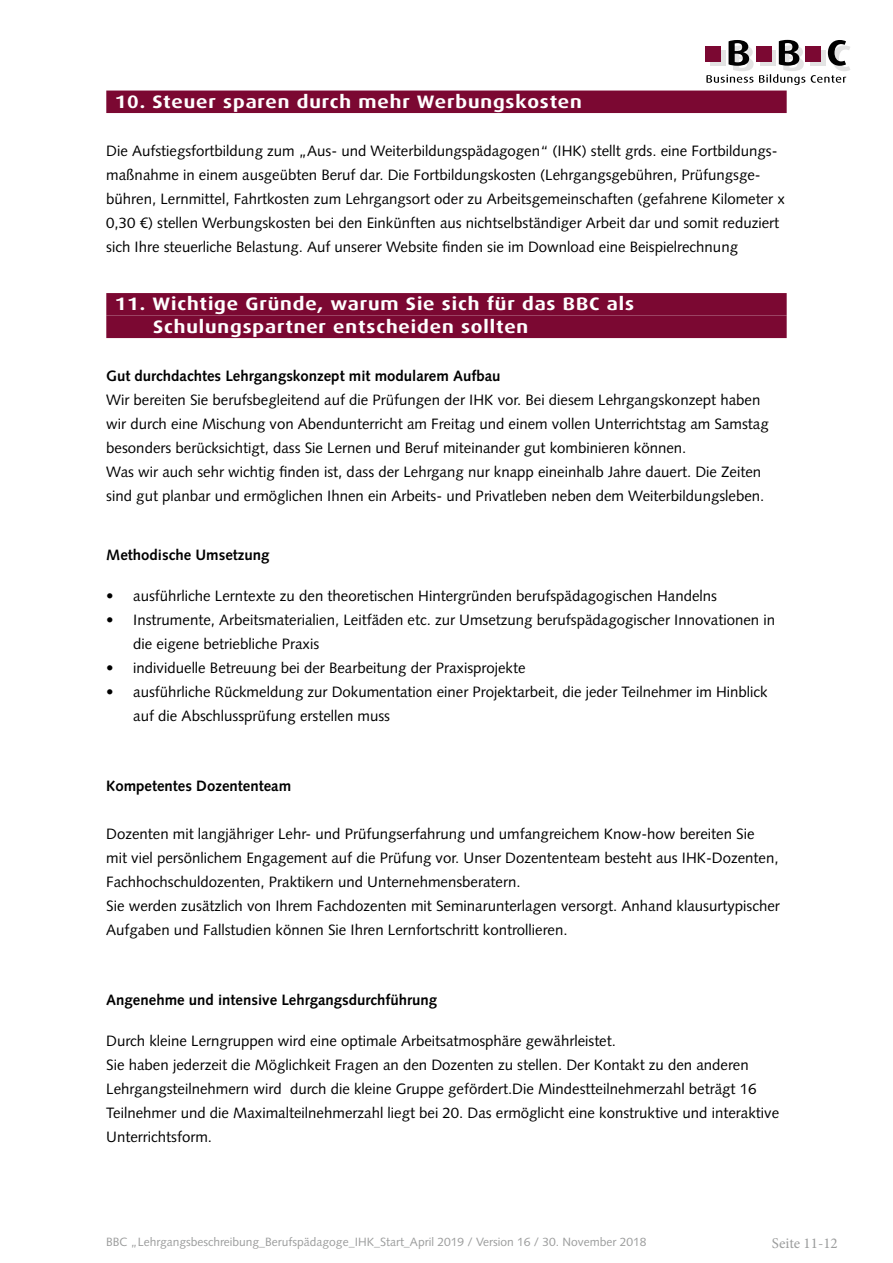
<style>
.page{position:relative;width:893px;height:1263px;background:#fff}
.page>*{position:absolute;margin:0;border:0;box-sizing:border-box;transform-origin:0 0}
.t1{font:700 18px/22.5px "Dax Wide";letter-spacing:.05em;color:#fff}
.t2{font:15px/24px "Syntax LT Std";color:#000}
.t3{font:700 15px "Syntax LT Std";color:#000}
.t4{font:15px "Minion Pro";color:#9c9d9d}
.t5{font:12px "Syntax LT Std";color:#9c9d9d}
</style>
<div class="page">
<svg style="left:706px;top:40px;width:99px;height:45px"></svg>
<svg style="left:811px;top:40px;width:39px;height:43px"></svg>
<div style="left:806px;top:46px;width:15px;height:15px;background:#7b0832"></div>
<div style="left:706px;top:46px;width:15px;height:15px;background:#7b0832"></div>
<div style="left:106px;top:91px;width:681px;height:22px;background:#7b0832"></div>
<div style="left:106px;top:293px;width:681px;height:23px;background:#7b0832"></div>
<div style="left:106px;top:316px;width:681px;height:22px;background:#7b0832"></div>
<p class="t1" style="left:115px;top:90px;width:469px">10. Steuer sparen durch mehr Werbungskosten</p>
<p class="t2" style="left:106px;top:138px;width:680px">Die Aufstiegsfortbildung zum „Aus- und Weiterbildungspädagogen“ (IHK) stellt grds. eine Fortbildungs&shy;maßnahme in einem ausgeübten Beruf dar. Die Fortbildungskosten (Lehrgangsgebühren, Prüfungsge&shy;bühren, Lernmittel, Fahrtkosten zum Lehrgangsort oder zu Arbeitsgemeinschaften (gefahrene Kilometer x 0,30 €) stellen Werbungskosten bei den Einkünften aus nichtselbständiger Arbeit dar und somit reduziert sich Ihre steuerliche Belastung. Auf unserer Website finden sie im Download eine Beispielrechnung</p>
<p class="t1" style="left:153px;top:293px;width:483px;text-indent:-38px">11. Wichtige Gründe, warum Sie sich für das BBC als<br>Schulungspartner entscheiden sollten</p>
<p class="t3" style="left:106px;top:367px;width:396px">Gut durchdachtes Lehrgangskonzept mit modularem Aufbau</p>
<p class="t2" style="left:106px;top:387px;width:664px">Wir bereiten Sie berufsbegleitend auf die Prüfungen der IHK vor. Bei diesem Lehrgangskonzept haben wir durch eine Mischung von Abendunterricht am Freitag und einem vollen Unterrichtstag am Samstag besonders berücksichtigt, dass Sie Lernen und Beruf miteinander gut kombinieren können.<br>Was wir auch sehr wichtig finden ist, dass der Lehrgang nur knapp eineinhalb Jahre dauert. Die Zeiten sind gut planbar und ermöglichen Ihnen ein Arbeits- und Privatleben neben dem Weiterbildungsleben.</p>
<p class="t3" style="left:106px;top:546px;width:165px">Methodische Umsetzung</p>
<p class="t2" style="left:106px;top:583px;width:612px">• ausführliche Lerntexte zu den theoretischen Hintergründen berufspädagogischen Handelns</p>
<p class="t2" style="left:133px;top:607px;width:643px;text-indent:-27px">• Instrumente, Arbeitsmaterialien, Leitfäden etc. zur Umsetzung berufspädagogischer Innovationen in die eigene betriebliche Praxis</p>
<p class="t2" style="left:106px;top:655px;width:421px">• individuelle Betreuung bei der Bearbeitung der Praxisprojekte</p>
<p class="t2" style="left:133px;top:679px;width:636px;text-indent:-27px">• ausführliche Rückmeldung zur Dokumentation einer Projektarbeit, die jeder Teilnehmer im Hinblick auf die Abschlussprüfung erstellen muss</p>
<p class="t3" style="left:106px;top:777px;width:186px">Kompetentes Dozententeam</p>
<p class="t2" style="left:106px;top:821px;width:675px">Dozenten mit langjähriger Lehr- und Prüfungserfahrung und umfangreichem Know-how bereiten Sie<br>mit viel persönlichem Engagement auf die Prüfung vor. Unser Dozententeam besteht aus IHK-Dozenten, Fachhochschuldozenten, Praktikern und Unternehmensberatern.<br>Sie werden zusätzlich von Ihrem Fachdozenten mit Seminarunterlagen versorgt. Anhand klausurtypischer Aufgaben und Fallstudien können Sie Ihren Lernfortschritt kontrollieren.</p>
<p class="t3" style="left:106px;top:991px;width:332px">Angenehme und intensive Lehrgangsdurchführung</p>
<p class="t2" style="left:106px;top:1028px;width:674px">Durch kleine Lerngruppen wird eine optimale Arbeitsatmosphäre gewährleistet.<br>Sie haben jederzeit die Möglichkeit Fragen an den Dozenten zu stellen. Der Kontakt zu den anderen Lehrgangsteilnehmern wird durch die kleine Gruppe gefördert.Die Mindestteilnehmerzahl beträgt 16<br>Teilnehmer und die Maximalteilnehmerzahl liegt bei 20. Das ermöglicht eine konstruktive und interaktive Unterrichtsform.</p>
<p class="t5" style="left:106px;top:1235px;width:542px">BBC „Lehrgangsbeschreibung_Berufspädagoge_IHK_Start_April 2019 / Version 16 / 30. November 2018</p>
<p class="t4" style="left:772px;top:1233px;width:67px">Seite 11-12</p>
</div>
